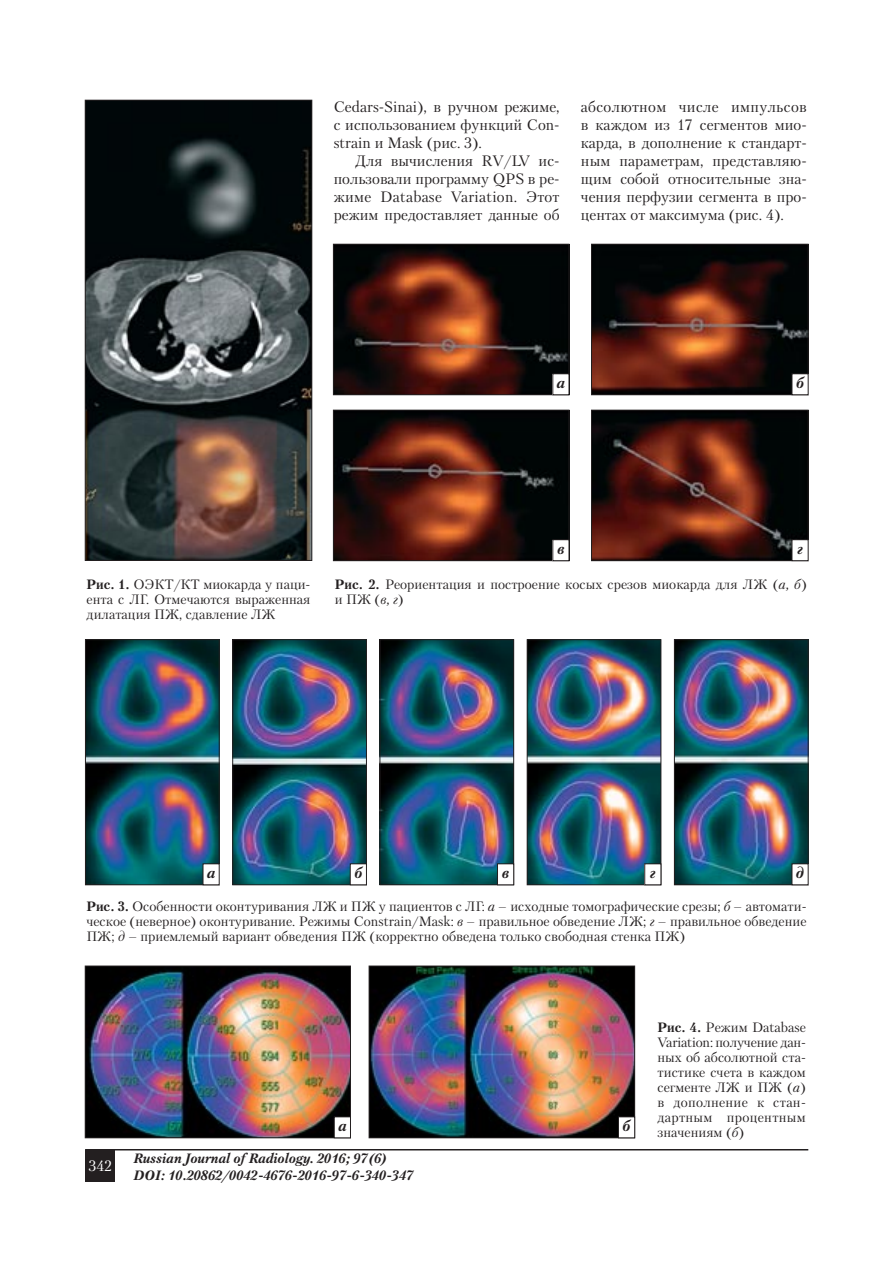
<style>
.page{position:relative;width:893px;height:1263px;background:#fff}
.page>*{position:absolute;margin:0;border:0;box-sizing:border-box;transform-origin:0 0}
.t1{font:15px/18px "Petersburg C";color:#231f20;text-align:justify}
.t2{font:italic 700 15px "Petersburg C";color:#231f20}
.t3{font:15px "Petersburg C";color:#fff}
.t4{font:13.5px/15px "Petersburg C";color:#231f20;text-align:justify}
.t5{font:italic 700 13.5px/16.5px "Petersburg C";color:#231f20}
.s1{font-weight:700}
.s2{font-style:italic}
</style>
<div class="page">
<div style="left:85px;top:1150px;width:30px;height:32px;background:#231f20"></div>
<hr style="left:85px;top:1149px;width:723px;height:1px;background:#231f20">
<img style="left:87px;top:642px;width:130px;height:241px">
<div style="left:85px;top:640px;width:134px;height:245px;border:1px solid #231f20"></div>
<div style="left:203px;top:864px;width:16px;height:21px;background:#fff"></div>
<img style="left:234px;top:642px;width:130px;height:241px">
<div style="left:232px;top:640px;width:134px;height:245px;border:1px solid #231f20"></div>
<div style="left:350px;top:864px;width:16px;height:21px;background:#fff"></div>
<div style="left:350px;top:864px;width:16px;height:21px;border:1px solid #231f20"></div>
<img style="left:382px;top:642px;width:130px;height:241px">
<div style="left:380px;top:640px;width:134px;height:245px;border:1px solid #231f20"></div>
<div style="left:497px;top:864px;width:16px;height:21px;background:#fff"></div>
<div style="left:497px;top:864px;width:17px;height:21px;border:1px solid #231f20"></div>
<img style="left:529px;top:642px;width:130px;height:241px">
<div style="left:527px;top:640px;width:134px;height:245px;border:1px solid #231f20"></div>
<div style="left:644px;top:864px;width:17px;height:21px;background:#fff"></div>
<div style="left:644px;top:864px;width:17px;height:21px;border:1px solid #231f20"></div>
<img style="left:676px;top:642px;width:130px;height:241px">
<div style="left:674px;top:640px;width:134px;height:245px;border:1px solid #231f20"></div>
<div style="left:792px;top:864px;width:16px;height:21px;background:#fff"></div>
<div style="left:791px;top:864px;width:17px;height:21px;border:1px solid #231f20"></div>
<img style="left:87px;top:968px;width:261px;height:168px">
<div style="left:85px;top:966px;width:265px;height:172px;border:1px solid #231f20"></div>
<img style="left:371px;top:968px;width:261px;height:168px">
<div style="left:369px;top:966px;width:265px;height:172px;border:1px solid #231f20"></div>
<div style="left:334px;top:1117px;width:16px;height:21px;background:#fff"></div>
<div style="left:334px;top:1117px;width:16px;height:21px;border:1px solid #231f20"></div>
<div style="left:618px;top:1117px;width:16px;height:21px;background:#fff"></div>
<div style="left:618px;top:1117px;width:16px;height:21px;border:1px solid #231f20"></div>
<img style="left:87px;top:102px;width:223px;height:457px">
<div style="left:85px;top:100px;width:227px;height:461px;border:1px solid #231f20"></div>
<img style="left:335px;top:246px;width:232px;height:147px">
<div style="left:333px;top:244px;width:236px;height:151px;border:1px solid #231f20"></div>
<img style="left:593px;top:246px;width:213px;height:147px">
<div style="left:591px;top:244px;width:217px;height:151px;border:1px solid #231f20"></div>
<div style="left:553px;top:374px;width:16px;height:21px;background:#fff"></div>
<div style="left:792px;top:374px;width:16px;height:21px;background:#fff"></div>
<div style="left:791px;top:374px;width:17px;height:21px;border:1px solid #231f20"></div>
<img style="left:335px;top:412px;width:232px;height:147px">
<div style="left:333px;top:410px;width:236px;height:151px;border:1px solid #231f20"></div>
<img style="left:593px;top:412px;width:213px;height:147px">
<div style="left:591px;top:410px;width:217px;height:151px;border:1px solid #231f20"></div>
<div style="left:553px;top:540px;width:16px;height:21px;background:#fff"></div>
<div style="left:792px;top:540px;width:16px;height:21px;background:#fff"></div>
<div style="left:791px;top:540px;width:17px;height:21px;border:1px solid #231f20"></div>
<p class="t1" style="left:334px;top:98px;width:227px">Cedars-Sinai), в ручном режиме, с использованием функций Con&shy;strain и Mask (рис. 3).</p>
<p class="t1" style="left:334px;top:152px;width:227px;text-indent:21px">Для вычисления RV/LV ис&shy;пользовали программу QPS в ре&shy;жиме Database Variation. Этот режим предоставляет данные об</p>
<p class="t1" style="left:581px;top:98px;width:227px">абсолютном числе импульсов в каждом из 17 сегментов мио&shy;карда, в дополнение к стандарт&shy;ным параметрам, представляю&shy;щим собой относительные зна&shy;чения перфузии сегмента в про&shy;центах от максимума (рис. 4).</p>
<p class="t2" style="left:556px;top:376px;width:10px">а</p>
<p class="t2" style="left:796px;top:376px;width:9px">б</p>
<p class="t2" style="left:557px;top:542px;width:9px">в</p>
<p class="t2" style="left:797px;top:542px;width:8px">г</p>
<p class="t4" style="left:87px;top:577px;width:225px"><span class="s1">Рис. 1.</span> ОЭКТ/КТ миокарда у паци&shy;ента с ЛГ. Отмечаются выраженная дилатация ПЖ, сдавление ЛЖ</p>
<p class="t4" style="left:335px;top:577px;width:473px"><span class="s1">Рис. 2.</span> Реориентация и построение косых срезов миокарда для ЛЖ (<span class="s2">а, б</span>) и ПЖ (<span class="s2">в, г</span>)</p>
<p class="t2" style="left:207px;top:866px;width:10px">а</p>
<p class="t2" style="left:354px;top:866px;width:9px">б</p>
<p class="t2" style="left:502px;top:866px;width:9px">в</p>
<p class="t2" style="left:649px;top:866px;width:8px">г</p>
<p class="t2" style="left:796px;top:866px;width:10px">д</p>
<p class="t4" style="left:86px;top:899px;width:721px"><span class="s1">Рис. 3.</span> Особенности оконтуривания ЛЖ и ПЖ у пациентов с ЛГ: <span class="s2">а</span> – исходные томографические срезы; <span class="s2">б</span> – автомати&shy;ческое (неверное) оконтуривание. Режимы Constrain/Mask: <span class="s2">в</span> – правильное обведение ЛЖ; <span class="s2">г</span> – правильное обведение ПЖ; <span class="s2">д</span> – приемлемый вариант обведения ПЖ (корректно обведена только свободная стенка ПЖ)</p>
<p class="t3" style="left:88px;top:1158px;width:25px">342</p>
<p class="t2" style="left:338px;top:1119px;width:10px">а</p>
<p class="t2" style="left:622px;top:1119px;width:9px">б</p>
<p class="t5" style="left:133px;top:1151px;width:281px">Russian Journal of Radiology. 2016; 97(6)<br>DOI: 10.20862/0042-4676-2016-97-6-340-347</p>
<p class="t4" style="left:657px;top:1020px;width:150px"><span class="s1">Рис. 4.</span> Режим Database Variation: получение дан&shy;ных об абсолютной ста&shy;тистике счета в каждом сегменте ЛЖ и ПЖ (<span class="s2">а</span>) в дополнение к стан&shy;дартным процентным значениям (<span class="s2">б</span>)</p>
</div>
